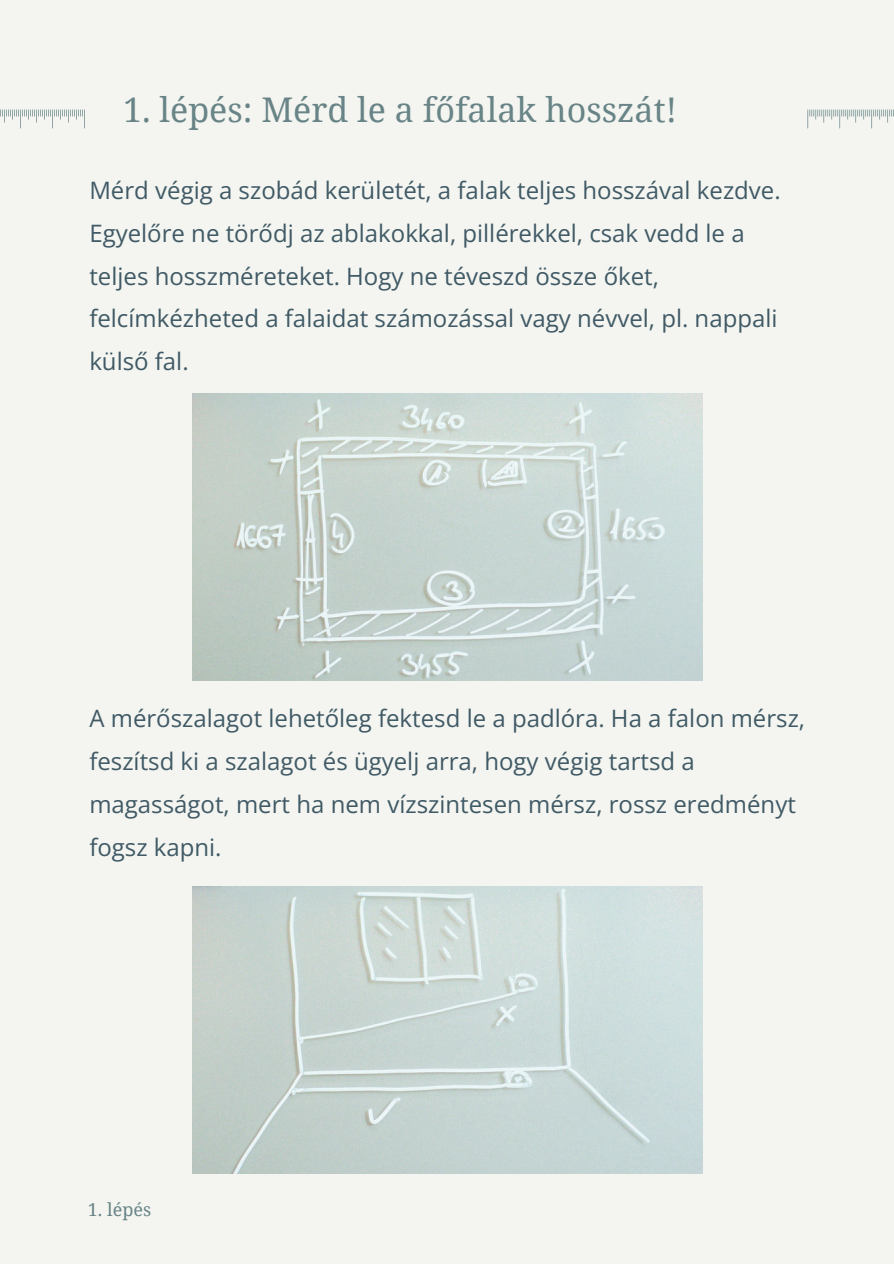
<style>
.page{position:relative;width:894px;height:1264px;background:#fff}
.page>*{position:absolute;margin:0;border:0;box-sizing:border-box;transform-origin:0 0}
.t1{font:34.05px "Noto Serif";color:#688487}
.t2{font:24px/42.8px "Open Sans";color:#405a66}
.t3{font:18px "Noto Serif";color:#688487}
</style>
<div class="page">
<div style="left:0;top:0;width:893px;height:1263px;background:#f4f5f0"></div>
<img style="left:192px;top:393px;width:510px;height:287px">
<svg style="left:0;top:110px;width:85px;height:18px"></svg>
<svg style="left:807px;top:110px;width:85px;height:18px"></svg>
<img style="left:192px;top:887px;width:510px;height:286px">
<p class="t1" style="left:123px;top:86px;width:555px">1. lépés: Mérd le a főfalak hosszát!</p>
<h2 class="t2" style="left:89px;top:168px;width:692px">Mérd végig a szobád kerületét, a falak teljes hosszával kezdve.<br>Egyelőre ne törődj az ablakokkal, pillérekkel, csak vedd le a teljes hosszméreteket. Hogy ne téveszd össze őket, felcímkézheted a falaidat számozással vagy névvel, pl. nappali külső fal.</h2>
<p class="t2" style="left:89px;top:696px;width:717px">A mérőszalagot lehetőleg fektesd le a padlóra. Ha a falon mérsz, feszítsd ki a szalagot és ügyelj arra, hogy végig tartsd a magasságot, mert ha nem vízszintesen mérsz, rossz eredményt fogsz kapni.</p>
<h2 class="t3" style="left:88px;top:1196px;width:65px">1. lépés</h2>
</div>
